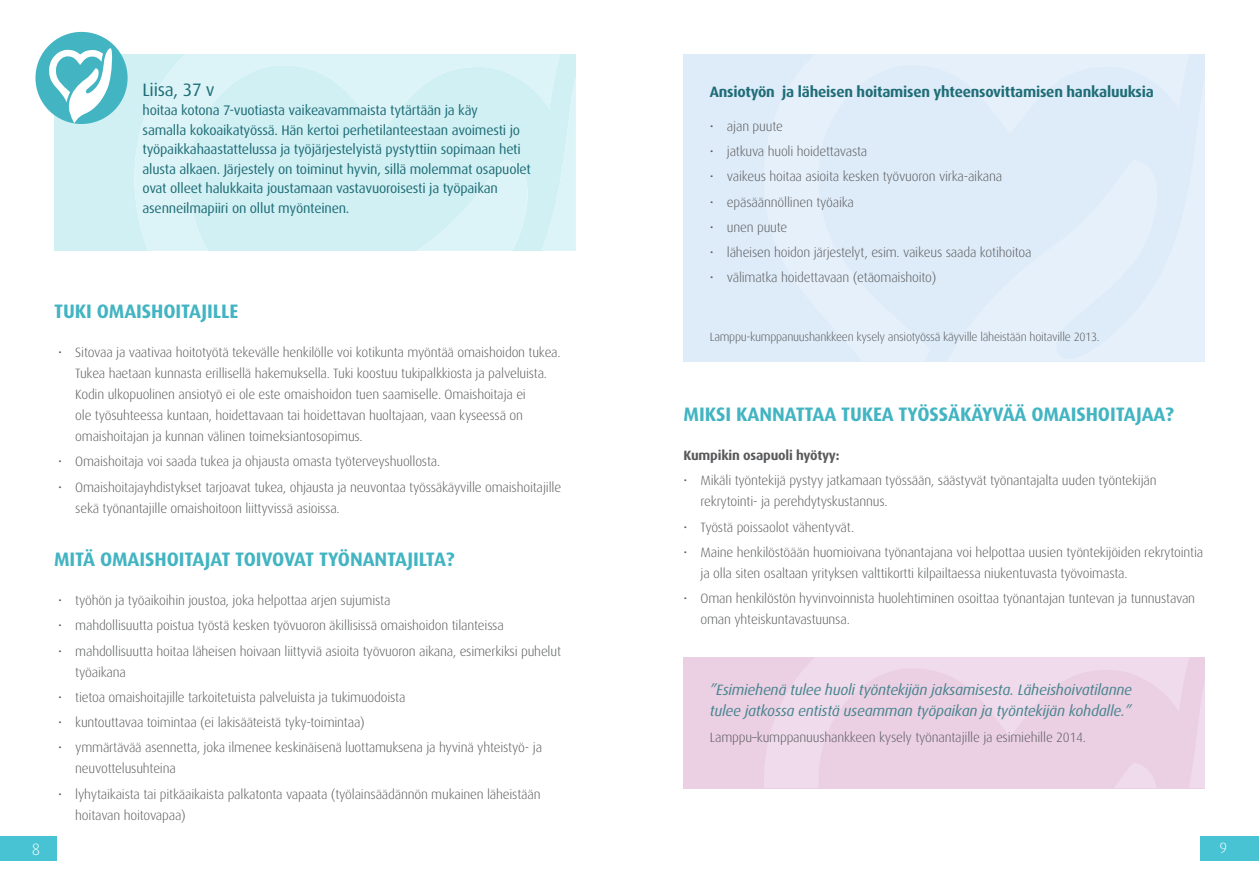
<style>
.page{position:relative;width:1259px;height:893px;background:#fff}
.page>*{position:absolute;margin:0;border:0;box-sizing:border-box;transform-origin:0 0}
.t1{font:700 19.5px "Dax OT";letter-spacing:-.005em;color:#42b4c2}
.t2{font:18px "Dax OT";letter-spacing:-.015em;color:#1e6d77}
.t3{font:300 16.5px "Dax OT";color:#fff}
.t4{font:italic 15px/21px "Dax OT";letter-spacing:-.015em;color:#48848e}
.t5{font:700 15px "Dax OT";letter-spacing:-.015em;color:#1e6d77}
.t6{font:300 15px "Dax OT";color:#fff}
.t7{font:13.95px/19.5px "Dax OT";letter-spacing:-.015em;color:#1e6d77}
.t8{font:300 13.5px/21px "Dax OT";letter-spacing:-.015em;color:#58595b}
.t9{font:700 13.5px "Dax OT";letter-spacing:-.015em;color:#58595b}
.t10{font:300 12px "Dax OT";letter-spacing:-.025em;color:#58595b}
</style>
<div class="page">
<div style="left:1200px;top:836px;width:59px;height:25px;background:#47c3d3"></div>
<div style="left:0;top:836px;width:57px;height:25px;background:#47c3d3"></div>
<div style="left:683px;top:54px;width:522px;height:307px;background:#deebf8"></div>
<div style="left:683px;top:657px;width:522px;height:131px;background:#ebd0e4"></div>
<svg style="left:1190px;top:690px;width:14px;height:98px"></svg>
<svg style="left:764px;top:657px;width:425px;height:131px"></svg>
<div style="left:54px;top:54px;width:521px;height:197px;background:#d1f0f4"></div>
<svg style="left:560px;top:80px;width:15px;height:171px"></svg>
<svg style="left:134px;top:54px;width:426px;height:197px"></svg>
<div style="left:35px;top:32px;width:93px;height:92px;background:#42b4c2;border-radius:50%"></div>
<svg style="left:49px;top:48px;width:64px;height:76px"></svg>
<h2 class="t2" style="left:142px;top:72px;width:74px">Liisa, 37 v</h2>
<p class="t7" style="left:142px;top:98px;width:390px">hoitaa kotona 7-vuotiasta vaikeavammaista tytärtään ja käy<br>samalla kokoaikatyössä. Hän kertoi perhetilanteestaan avoimesti jo työpaikkahaastattelussa ja työjärjestelyistä pystyttiin sopimaan heti alusta alkaen. Järjestely on toiminut hyvin, sillä molemmat osapuolet ovat olleet halukkaita joustamaan vastavuoroisesti ja työpaikan asenneilmapiiri on ollut myönteinen.</p>
<h1 class="t1" style="left:54px;top:293px;width:186px">TUKI OMAISHOITAJILLE</h1>
<p class="t8" style="left:75px;top:339px;width:487px;text-indent:-17px">• Sitovaa ja vaativaa hoitotyötä tekevälle henkilölle voi kotikunta myöntää omaishoidon tukea.<br>Tukea haetaan kunnasta erillisellä hakemuksella. Tuki koostuu tukipalkkiosta ja palveluista.<br>Kodin ulkopuolinen ansiotyö ei ole este omaishoidon tuen saamiselle. Omaishoitaja ei<br>ole työsuhteessa kuntaan, hoidettavaan tai hoidettavan huoltajaan, vaan kyseessä on omaishoitajan ja kunnan välinen toimeksiantosopimus.</p>
<p class="t8" style="left:58px;top:449px;width:383px">• Omaishoitaja voi saada tukea ja ohjausta omasta työterveyshuollosta.</p>
<p class="t8" style="left:75px;top:474px;width:487px;text-indent:-17px">• Omaishoitajayhdistykset tarjoavat tukea, ohjausta ja neuvontaa työssäkäyville omaishoitajille sekä työnantajille omaishoitoon liittyvissä asioissa.</p>
<h1 class="t1" style="left:54px;top:541px;width:402px">MITÄ OMAISHOITAJAT TOIVOVAT TYÖNANTAJILTA?</h1>
<p class="t8" style="left:58px;top:587px;width:334px">• työhön ja työaikoihin joustoa, joka helpottaa arjen sujumista</p>
<p class="t8" style="left:58px;top:613px;width:447px">• mahdollisuutta poistua työstä kesken työvuoron äkillisissä omaishoidon tilanteissa</p>
<p class="t8" style="left:75px;top:638px;width:487px;text-indent:-17px">• mahdollisuutta hoitaa läheisen hoivaan liittyviä asioita työvuoron aikana, esimerkiksi puhelut työaikana</p>
<p class="t8" style="left:58px;top:684px;width:349px">• tietoa omaishoitajille tarkoitetuista palveluista ja tukimuodoista</p>
<p class="t8" style="left:58px;top:709px;width:308px">• kuntouttavaa toimintaa (ei lakisääteistä tyky-toimintaa)</p>
<p class="t8" style="left:75px;top:735px;width:468px;text-indent:-17px">• ymmärtävää asennetta, joka ilmenee keskinäisenä luottamuksena ja hyvinä yhteistyö- ja neuvottelusuhteina</p>
<p class="t8" style="left:75px;top:781px;width:467px;text-indent:-17px">• lyhytaikaista tai pitkäaikaista palkatonta vapaata (työlainsäädännön mukainen läheistään hoitavan hoitovapaa)</p>
<p class="t5" style="left:710px;top:77px;width:445px">Ansiotyön ja läheisen hoitamisen yhteensovittamisen hankaluuksia</p>
<p class="t8" style="left:710px;top:113px;width:75px">• ajan puute</p>
<p class="t8" style="left:710px;top:138px;width:159px">• jatkuva huoli hoidettavasta</p>
<p class="t8" style="left:710px;top:164px;width:294px">• vaikeus hoitaa asioita kesken työvuoron virka-aikana</p>
<p class="t8" style="left:710px;top:189px;width:146px">• epäsäännöllinen työaika</p>
<p class="t8" style="left:710px;top:214px;width:79px">• unen puute</p>
<p class="t8" style="left:710px;top:239px;width:323px">• läheisen hoidon järjestelyt, esim. vaikeus saada kotihoitoa</p>
<p class="t8" style="left:710px;top:265px;width:228px">• välimatka hoidettavaan (etäomaishoito)</p>
<p class="t10" style="left:710px;top:325px;width:391px">Lamppu-kumppanuushankkeen kysely ansiotyössä käyville läheistään hoitaville 2013.</p>
<h1 class="t1" style="left:683px;top:396px;width:492px">MIKSI KANNATTAA TUKEA TYÖSSÄKÄYVÄÄ OMAISHOITAJAA?</h1>
<p class="t9" style="left:683px;top:442px;width:158px">Kumpikin osapuoli hyötyy:</p>
<p class="t8" style="left:700px;top:468px;width:457px;text-indent:-17px">• Mikäli työntekijä pystyy jatkamaan työssään, säästyvät työnantajalta uuden työntekijän rekrytointi- ja perehdytyskustannus.</p>
<p class="t8" style="left:683px;top:514px;width:172px">• Työstä poissaolot vähentyvät.</p>
<p class="t8" style="left:700px;top:539px;width:504px;text-indent:-17px">• Maine henkilöstöään huomioivana työnantajana voi helpottaa uusien työntekijöiden rekrytointia ja olla siten osaltaan yrityksen valttikortti kilpailtaessa niukentuvasta työvoimasta.</p>
<p class="t8" style="left:700px;top:585px;width:496px;text-indent:-17px">• Oman henkilöstön hyvinvoinnista huolehtiminen osoittaa työnantajan tuntevan ja tunnustavan oman yhteiskuntavastuunsa.</p>
<p class="t4" style="left:710px;top:677px;width:424px">”Esimiehenä tulee huoli työntekijän jaksamisesta. Läheishoivatilanne tulee jatkossa entistä useamman työpaikan ja työntekijän kohdalle.”</p>
<p class="t8" style="left:710px;top:724px;width:378px">Lamppu–kumppanuushankkeen kysely työnantajille ja esimiehille 2014.</p>
<p class="t3" style="left:32px;top:833px;width:10px">8</p>
<p class="t6" style="left:1219px;top:834px;width:9px">9</p>
</div>
